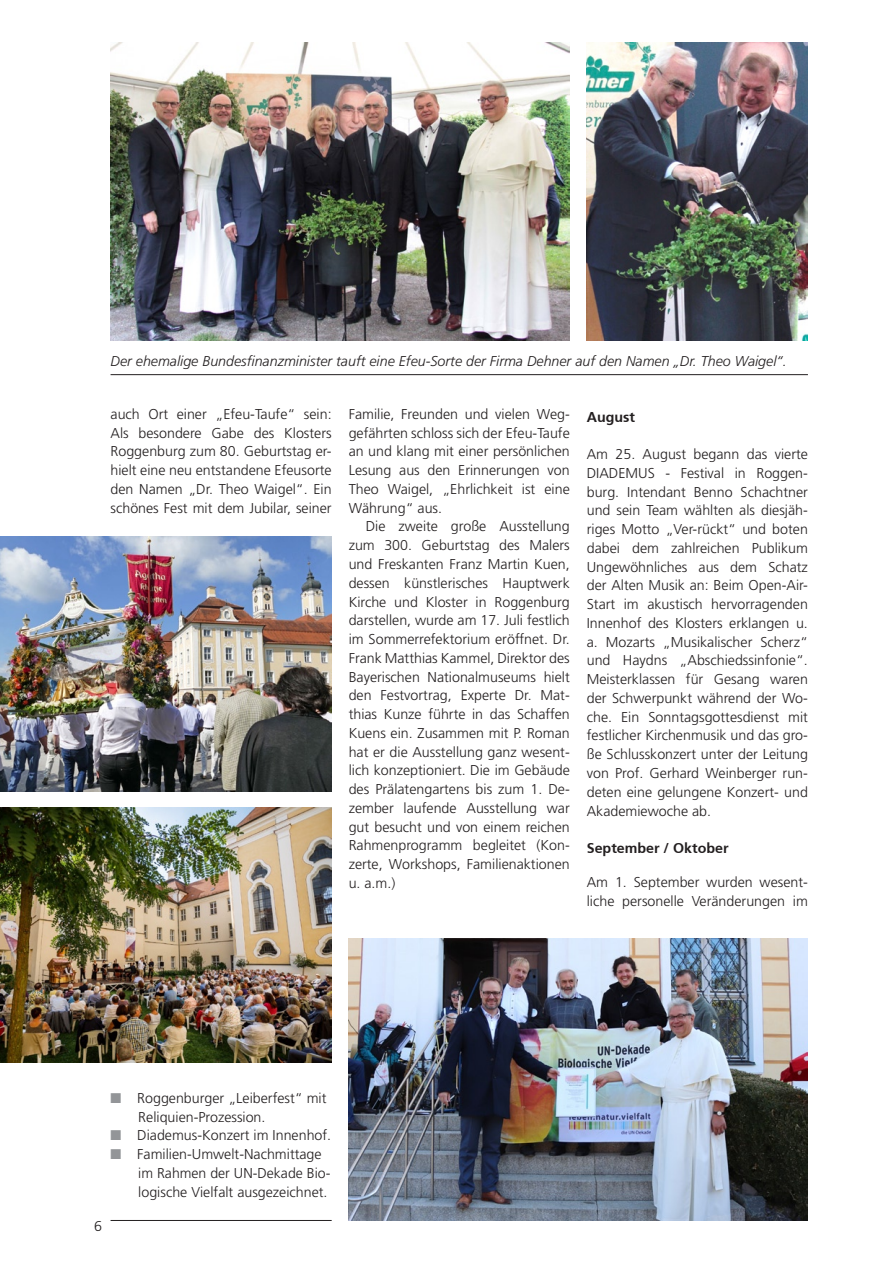
<style>
.page{position:relative;width:893px;height:1263px;background:#fff}
.page>*{position:absolute;margin:0;border:0;box-sizing:border-box;transform-origin:0 0}
.t1{font:300 14.25px/18.8px "Frutiger";color:#231f20;text-align:justify}
.t2{font:italic 300 14.25px "Frutiger";color:#231f20}
.t3{font:700 14.25px "Frutiger";color:#231f20}
.s1{color:#939598}
</style>
<div class="page">
<hr style="left:111px;top:1220px;width:221px;height:1px;background:#231f20">
<img style="left:0;top:807px;width:332px;height:255px">
<img style="left:586px;top:43px;width:221px;height:297px">
<img style="left:111px;top:43px;width:459px;height:297px">
<hr style="left:111px;top:374px;width:697px;height:1px;background:#231f20">
<img style="left:349px;top:938px;width:459px;height:282px">
<img style="left:0;top:536px;width:332px;height:256px">
<p class="t2" style="left:111px;top:353px;width:678px">Der ehemalige Bundesfinanzminister tauft eine Efeu-Sorte der Firma Dehner auf den Namen „Dr. Theo Waigel“.</p>
<p class="t1" style="left:111px;top:405px;width:223px">auch Ort einer „Efeu-Taufe“ sein:<br>Als besondere Gabe des Klosters Roggenburg zum 80. Geburtstag er&shy;hielt eine neu entstandene Efeusorte den Namen „Dr. Theo Waigel“. Ein schönes Fest mit dem Jubilar, seiner</p>
<p class="t1" style="left:349px;top:405px;width:223px">Familie, Freunden und vielen Weg&shy;gefährten schloss sich der Efeu-Taufe an und klang mit einer persönlichen Lesung aus den Erinnerungen von Theo Waigel, „Ehrlichkeit ist eine Währung“ aus.</p>
<p class="t1" style="left:349px;top:517px;width:223px;text-indent:17px">Die zweite große Ausstellung zum 300. Geburtstag des Malers und Freskanten Franz Martin Kuen, dessen künstlerisches Hauptwerk Kirche und Kloster in Roggenburg darstellen, wurde am 17. Juli festlich im Sommerrefektorium eröffnet. Dr.<br>Frank Matthias Kammel, Direktor des Bayerischen Nationalmuseums hielt den Festvortrag, Experte Dr. Mat&shy;thias Kunze führte in das Schaffen Kuens ein. Zusammen mit P. Roman hat er die Ausstellung ganz wesent&shy;lich konzeptioniert. Die im Gebäude des Prälatengartens bis zum 1. De&shy;zember laufende Ausstellung war gut besucht und von einem reichen Rahmenprogramm begleitet (Kon&shy;zerte, Workshops, Familienaktionen u. a.m.)</p>
<p class="t3" style="left:587px;top:408px;width:50px">August</p>
<p class="t1" style="left:587px;top:445px;width:223px">Am 25. August begann das vierte DIADEMUS - Festival in Roggen&shy;burg. Intendant Benno Schachtner und sein Team wählten als diesjäh&shy;riges Motto „Ver-rückt“ und boten dabei dem zahlreichen Publikum Ungewöhnliches aus dem Schatz der Alten Musik an: Beim Open-Air-Start im akustisch hervorragenden Innenhof des Klosters erklangen u. a. Mozarts „Musikalischer Scherz“ und Haydns „Abschiedssinfonie“.<br>Meisterklassen für Gesang waren der Schwerpunkt während der Wo&shy;che. Ein Sonntagsgottesdienst mit festlicher Kirchenmusik und das gro&shy;ße Schlusskonzert unter der Leitung von Prof. Gerhard Weinberger run&shy;deten eine gelungene Konzert- und Akademiewoche ab.</p>
<p class="t3" style="left:587px;top:840px;width:143px">September / Oktober</p>
<p class="t1" style="left:587px;top:873px;width:223px">Am 1. September wurden wesent&shy;liche personelle Veränderungen im</p>
<p class="t1" style="left:94px;top:1217px;width:9px">6</p>
<p class="t1" style="left:138px;top:1089px;width:190px;text-indent:-28px"><span class="s1">■</span> Roggenburger „Leiberfest“ mit<br>Reliquien-Prozession.</p>
<p class="t1" style="left:111px;top:1126px;width:222px"><span class="s1">■</span> Diademus-Konzert im Innenhof.</p>
<p class="t1" style="left:138px;top:1145px;width:194px;text-align:left;text-indent:-28px"><span class="s1">■</span> Familien-Umwelt-Nachmittage im Rahmen der UN-Dekade Bio&shy;logische Vielfalt ausgezeichnet.</p>
</div>
